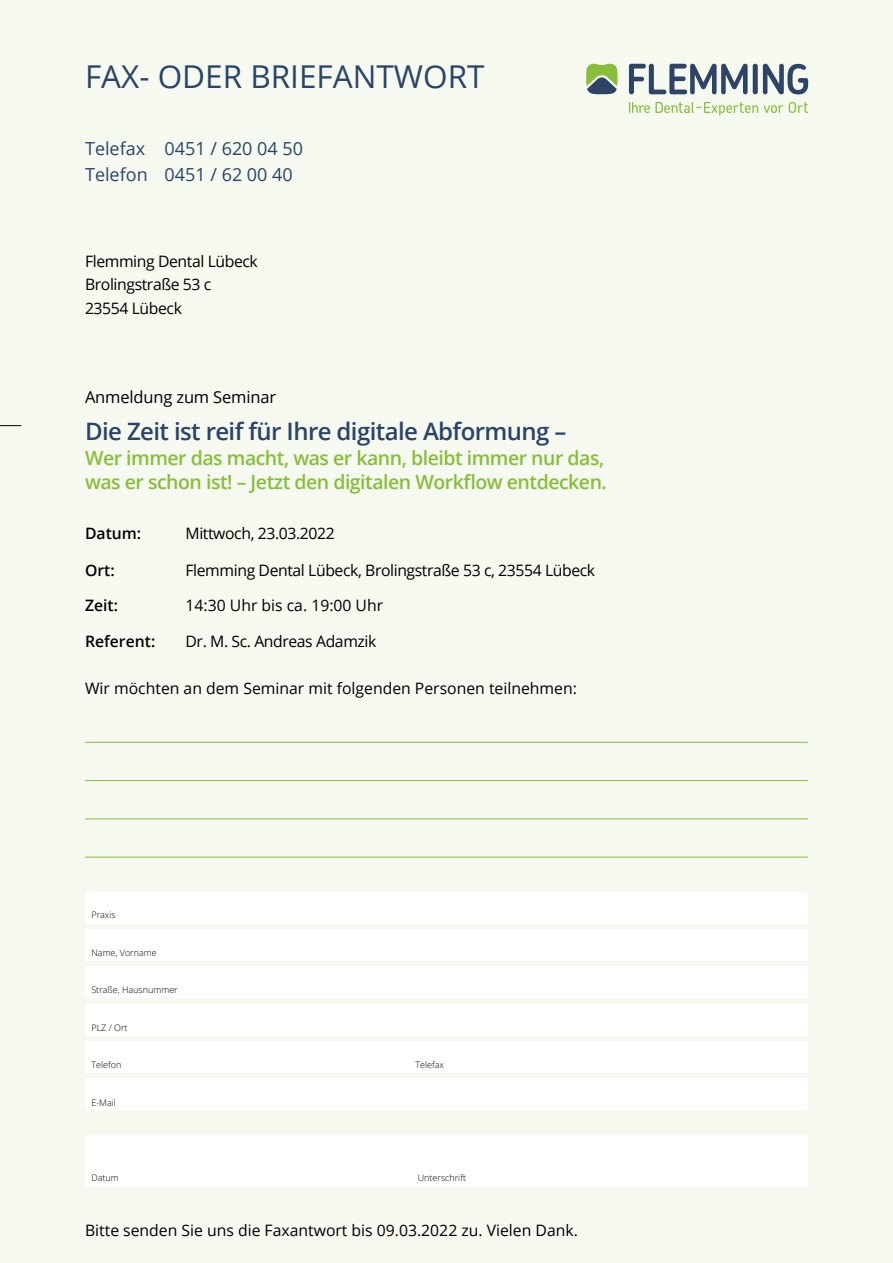
<style>
.page{position:relative;width:893px;height:1263px;background:#f5f9ef}
.page>*{position:absolute;margin:0;border:0;box-sizing:border-box;transform-origin:0 0}
.t1{font:31.5px "Open Sans";color:#2b4467}
.t2{font:600 24px "Open Sans";letter-spacing:-.025em;color:#2b4467}
.t3{font:600 19.5px/24.8px "Open Sans";letter-spacing:-.025em;color:#89bd3c}
.t4{font:18px/25.5px "Open Sans";color:#2b4467}
.t5{font:16.5px "Open Sans";letter-spacing:-.01em;color:#000}
.t6{font:15.75px/23.2px "Open Sans";letter-spacing:-.025em;color:#000}
.t7{font:15.75px "Open Sans";color:#000}
.t8{font:600 15.75px "Open Sans";color:#000}
.t9{font:300 9px "Open Sans";color:#000}
</style>
<div class="page">
<div style="left:85px;top:891px;width:723px;height:32px;background:#fff"></div>
<div style="left:85px;top:929px;width:723px;height:32px;background:#fff"></div>
<div style="left:85px;top:966px;width:723px;height:32px;background:#fff"></div>
<div style="left:85px;top:1004px;width:723px;height:32px;background:#fff"></div>
<div style="left:85px;top:1041px;width:723px;height:32px;background:#fff"></div>
<div style="left:85px;top:1078px;width:723px;height:32px;background:#fff"></div>
<div style="left:85px;top:1135px;width:723px;height:52px;background:#fff"></div>
<hr style="left:85px;top:742px;width:723px;height:1px;background:#89bd3c">
<hr style="left:85px;top:780px;width:723px;height:1px;background:#89bd3c">
<hr style="left:85px;top:818px;width:723px;height:1px;background:#89bd3c">
<hr style="left:85px;top:857px;width:723px;height:1px;background:#89bd3c">
<svg style="left:0;top:425px;width:21px;height:1px"></svg>
<svg style="left:629px;top:64px;width:179px;height:30px"></svg>
<svg style="left:629px;top:102px;width:129px;height:13px"></svg>
<svg style="left:764px;top:105px;width:19px;height:8px"></svg>
<svg style="left:789px;top:102px;width:19px;height:11px"></svg>
<svg style="left:586px;top:64px;width:32px;height:30px"></svg>
<h1 class="t1" style="left:85px;top:55px;width:401px">FAX- ODER BRIEFANTWORT</h1>
<p class="t4" style="left:85px;top:136px;width:220px">Telefax 0451 / 620 04 50<br>Telefon 0451 / 62 00 40</p>
<p class="t6" style="left:85px;top:249px;width:174px">Flemming Dental Lübeck<br>Brolingstraße 53 c<br>23554 Lübeck</p>
<p class="t5" style="left:85px;top:386px;width:193px">Anmeldung zum Seminar</p>
<h2 class="t2" style="left:85px;top:415px;width:483px">Die Zeit ist reif für Ihre digitale Abformung –</h2>
<p class="t3" style="left:85px;top:445px;width:523px">Wer immer das macht, was er kann, bleibt immer nur das, was er schon ist! – Jetzt den digitalen Workflow entdecken.</p>
<p class="t8" style="left:85px;top:522px;width:58px">Datum:</p>
<p class="t6" style="left:186px;top:521px;width:151px">Mittwoch, 23.03.2022</p>
<p class="t8" style="left:85px;top:559px;width:31px">Ort:</p>
<p class="t6" style="left:186px;top:558px;width:411px">Flemming Dental Lübeck, Brolingstraße 53 c, 23554 Lübeck</p>
<p class="t8" style="left:85px;top:594px;width:35px">Zeit:</p>
<p class="t7" style="left:186px;top:594px;width:199px">14:30 Uhr bis ca. 19:00 Uhr</p>
<p class="t8" style="left:85px;top:630px;width:72px">Referent:</p>
<p class="t6" style="left:186px;top:629px;width:192px">Dr. M. Sc. Andreas Adamzik</p>
<p class="t7" style="left:85px;top:677px;width:493px">Wir möchten an dem Seminar mit folgenden Personen teilnehmen:</p>
<p class="t9" style="left:91px;top:909px;width:26px">Praxis</p>
<p class="t9" style="left:91px;top:946px;width:67px">Name, Vorname</p>
<p class="t9" style="left:91px;top:984px;width:88px">Straße, Hausnummer</p>
<p class="t9" style="left:91px;top:1021px;width:38px">PLZ / Ort</p>
<p class="t9" style="left:91px;top:1059px;width:31px">Telefon</p>
<p class="t9" style="left:415px;top:1059px;width:30px">Telefax</p>
<p class="t9" style="left:91px;top:1096px;width:26px">E-Mail</p>
<p class="t9" style="left:91px;top:1171px;width:29px">Datum</p>
<p class="t9" style="left:418px;top:1171px;width:50px">Unterschrift</p>
<p class="t7" style="left:85px;top:1220px;width:494px">Bitte senden Sie uns die Faxantwort bis 09.03.2022 zu. Vielen Dank.</p>
</div>
